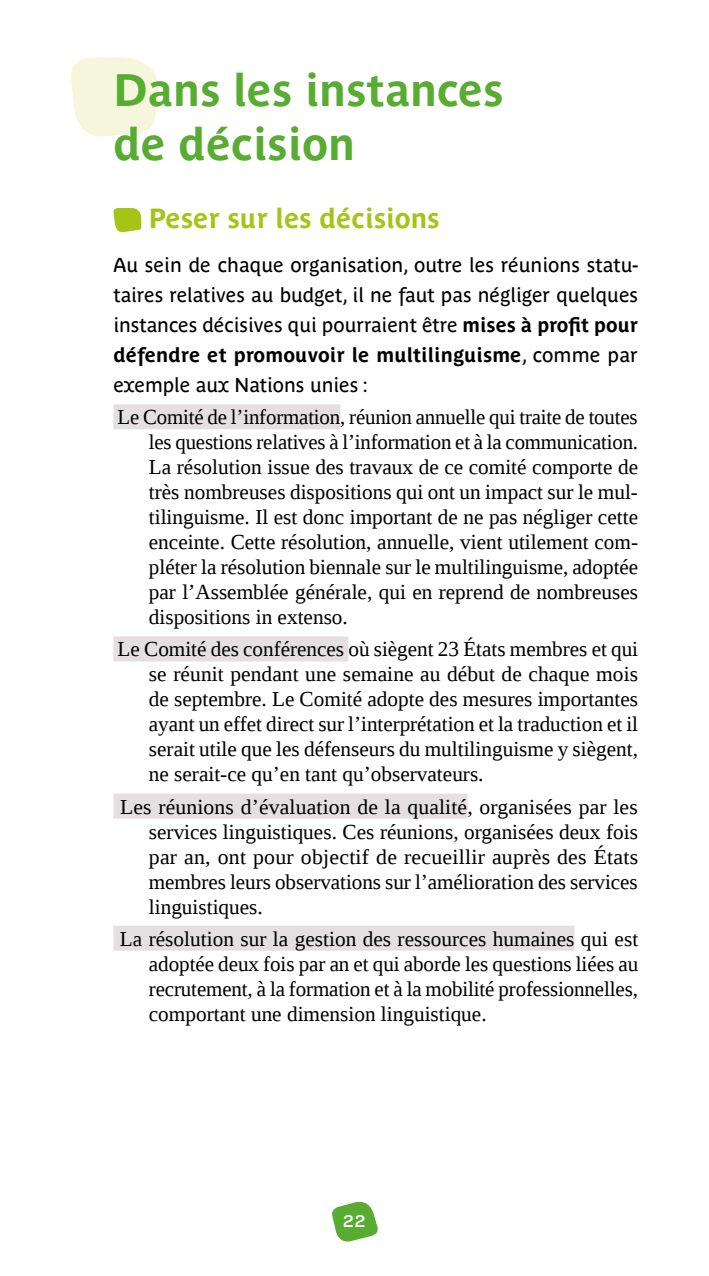
<style>
.page{position:relative;width:709px;height:1276px;background:#fff}
.page>*{position:absolute;margin:0;border:0;box-sizing:border-box;transform-origin:0 0}
.t1{font:700 45px/54px "Parisine Plus";color:#58ac31}
.t2{font:700 27.5px "Parisine Plus";color:#a5c416}
.t3{font:21.25px/25px "Liberation Serif";color:#000;text-align:justify}
.t4{font:20px/30px "Parisine Plus";color:#000;text-align:justify}
.t5{font:500 17.5px "Adesso";color:#fff}
.s1{font-weight:700}
</style>
<div class="page">
<svg style="left:332px;top:1201px;width:46px;height:41px"></svg>
<svg style="left:71px;top:57px;width:88px;height:80px;background:#f6f7e0"></svg>
<div style="left:113px;top:404px;width:227px;height:25px;background:#e5dfe1"></div>
<div style="left:113px;top:636px;width:235px;height:25px;background:#e5dfe1"></div>
<div style="left:113px;top:793px;width:354px;height:25px;background:#e5dfe1"></div>
<div style="left:113px;top:925px;width:461px;height:25px;background:#e5dfe1"></div>
<svg style="left:113px;top:208px;width:28px;height:25px"></svg>
<h1 class="t1" style="left:113px;top:63px;width:392px">Dans les instances de décision</h1>
<p class="t2" style="left:149px;top:202px;width:292px">Peser sur les décisions</p>
<p class="t4" style="left:113px;top:250px;width:526px">Au sein de chaque organisation, outre les réunions statu&shy;taires relatives au budget, il ne faut pas négliger quelques instances décisives qui pourraient être <span class="s1">mises à profit pour défendre et promouvoir le multilinguisme</span>, comme par exemple aux Nations unies :</p>
<p class="t3" style="left:149px;top:404px;width:491px;text-indent:-31px">Le Comité de l’information, réunion annuelle qui traite de toutes les questions relatives à l’information et à la communication.<br>La résolution issue des travaux de ce comité comporte de très nombreuses dispositions qui ont un impact sur le mul&shy;tilinguisme. Il est donc important de ne pas négliger cette enceinte. Cette résolution, annuelle, vient utilement com&shy;pléter la résolution biennale sur le multilinguisme, adoptée par l’Assemblée générale, qui en reprend de nombreuses dispositions in extenso.</p>
<p class="t3" style="left:149px;top:637px;width:491px;text-indent:-31px">Le Comité des conférences où siègent 23 États membres et qui se réunit pendant une semaine au début de chaque mois de septembre. Le Comité adopte des mesures importantes ayant un effet direct sur l’interprétation et la traduction et il serait utile que les défenseurs du multilinguisme y siègent, ne serait-ce qu’en tant qu’observateurs.</p>
<p class="t3" style="left:149px;top:794px;width:491px;text-indent:-29px">Les réunions d’évaluation de la qualité, organisées par les services linguistiques. Ces réunions, organisées deux fois par an, ont pour objectif de recueillir auprès des États membres leurs observations sur l’amélioration des services linguistiques.</p>
<p class="t3" style="left:149px;top:926px;width:491px;text-indent:-29px">La résolution sur la gestion des ressources humaines qui est adoptée deux fois par an et qui aborde les questions liées au recrutement, à la formation et à la mobilité professionnelles, comportant une dimension linguistique.</p>
<p class="t5" style="left:343px;top:1211px;width:25px">22</p>
</div>
